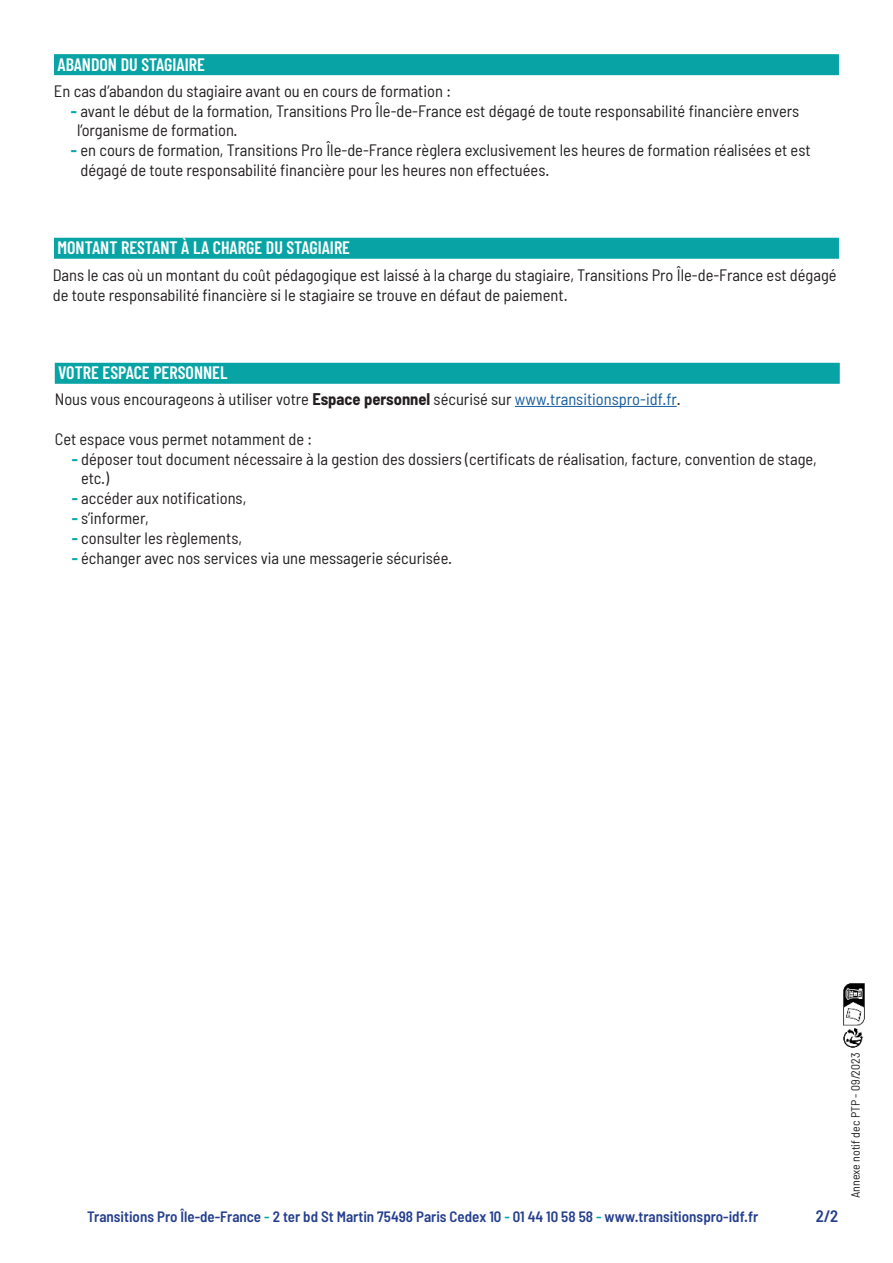
<style>
.page{position:relative;width:893px;height:1263px;background:#fff}
.page>*{position:absolute;margin:0;border:0;box-sizing:border-box;transform-origin:0 0}
.t1{font:600 18px "Barlow Condensed";color:#fff}
.t2{font:semi-condensed 16.5px/19.8px "Barlow";color:#231f20}
.t3{font:600 semi-condensed 16.5px "Barlow";color:#253f8e}
.t4{font:600 semi-condensed 15px "Barlow";color:#253f8e}
.t5{font:semi-condensed 12px "Barlow";color:#231f20}
.s1{font-weight:700;color:#00a8a9}
.s2{font-weight:700}
.s3{color:#175d9e}
.s4{color:#00a8a9}
</style>
<div class="page">
<img style="left:843px;top:983px;width:22px;height:65px">
<div style="left:55px;top:363px;width:785px;height:21px;background:#08a4a5"></div>
<hr style="left:515px;top:406px;width:162px;height:1px;background:#175d9e">
<div style="left:54px;top:54px;width:785px;height:21px;background:#08a4a5"></div>
<div style="left:54px;top:238px;width:785px;height:21px;background:#08a4a5"></div>
<p class="t1" style="left:58px;top:58px;width:149px">ABANDON DU STAGIAIRE</p>
<p class="t2" style="left:54px;top:81px;width:398px">En cas d’abandon du stagiaire avant ou en cours de formation :</p>
<p class="t2" style="left:77px;top:100px;width:724px;text-indent:-6px"><span class="s1">-</span> avant le début de la formation, Transitions Pro Île-de-France est dégagé de toute responsabilité financière envers l’organisme de formation.</p>
<p class="t2" style="left:80px;top:140px;width:732px;text-indent:-9px"><span class="s1">-</span> en cours de formation, Transitions Pro Île-de-France règlera exclusivement les heures de formation réalisées et est dégagé de toute responsabilité financière pour les heures non effectuées.</p>
<p class="t1" style="left:58px;top:241px;width:294px">MONTANT RESTANT À LA CHARGE DU STAGIAIRE</p>
<p class="t2" style="left:53px;top:265px;width:785px">Dans le cas où un montant du coût pédagogique est laissé à la charge du stagiaire, Transitions Pro Île-de-France est dégagé de toute responsabilité financière si le stagiaire se trouve en défaut de paiement.</p>
<p class="t1" style="left:58px;top:367px;width:171px">VOTRE ESPACE PERSONNEL</p>
<p class="t2" style="left:55px;top:389px;width:627px">Nous vous encourageons à utiliser votre <span class="s2">Espace personnel</span> sécurisé sur <span class="s3">www.transitionspro-idf.fr</span>.</p>
<p class="t2" style="left:55px;top:428px;width:259px">Cet espace vous permet notamment de :</p>
<p class="t2" style="left:81px;top:448px;width:737px;text-indent:-9px"><span class="s1">-</span> déposer tout document nécessaire à la gestion des dossiers (certificats de réalisation, facture, convention de stage, etc.)</p>
<p class="t2" style="left:72px;top:488px;width:176px"><span class="s1">-</span> accéder aux notifications,</p>
<p class="t2" style="left:72px;top:508px;width:79px"><span class="s1">-</span> s’informer,</p>
<p class="t2" style="left:72px;top:527px;width:172px"><span class="s1">-</span> consulter les règlements,</p>
<p class="t2" style="left:72px;top:547px;width:382px"><span class="s1">-</span> échanger avec nos services via une messagerie sécurisée.</p>
<p class="t4" style="left:87px;top:1211px;width:673px">Transitions Pro Île-de-France <span class="s4">-</span> 2 ter bd St Martin 75498 Paris Cedex 10 <span class="s4">-</span> 01 44 10 58 58 <span class="s4">-</span> www.transitionspro-idf.fr</p>
<p class="t3" style="left:816px;top:1210px;width:24px">2/2</p>
<p class="t5" style="left:848px;top:1198px;width:147px;rotate:-90deg">Annexe notif dec PTP - 09/2023</p>
</div>
